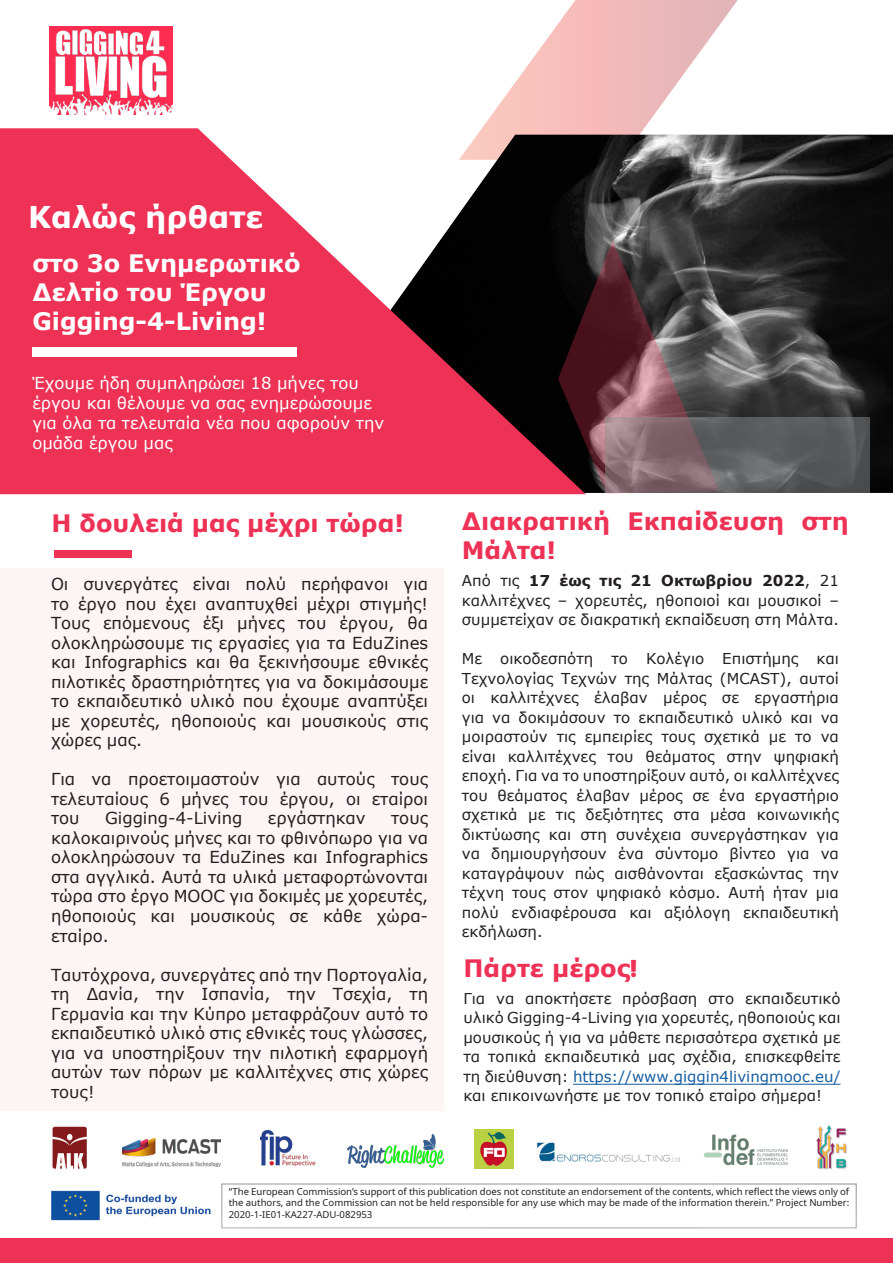
<style>
.page{position:relative;width:893px;height:1263px;background:#fff}
.page>*{position:absolute;margin:0;border:0;box-sizing:border-box;transform-origin:0 0}
.t1{font:700 30px "Verdana";color:#fff}
.t2{font:700 24px/28.8px "Verdana";color:#ee3255}
.t3{font:700 24px/28.8px "Verdana";color:#fff}
.t4{font:16.5px/19.5px "Verdana";color:#231f20;text-align:justify}
.t5{font:16.5px/19.8px "Verdana";color:#fff}
.t6{font:15px/19.5px "Verdana";color:#231f20;text-align:justify}
.Paragraph_Style_1{font:9.6px/11.6px "Noto Sans";color:#231f20;text-align:justify}
.s1{font-weight:700}
.s2{font-family:"Uni Sans Heavy CAPS";font-weight:400}
.s3{color:#175d9e}
</style>
<div class="page">
<div style="left:0;top:568px;width:443px;height:543px;background:#fdf4f4"></div>
<img style="left:482px;top:0;width:255px;height:135px">
<img style="left:586px;top:135px;width:307px;height:358px">
<svg style="left:0;top:128px;width:586px;height:366px;fill:#ee3255"></svg>
<img style="left:49px;top:26px;width:124px;height:89px">
<div style="left:32px;top:347px;width:264px;height:9px;background:#fff"></div>
<svg style="left:558px;top:240px;width:161px;height:253px"></svg>
<svg style="left:606px;top:418px;width:264px;height:75px"></svg>
<img style="left:51px;top:1190px;width:160px;height:31px">
<div style="left:0;top:1239px;width:893px;height:24px;background:#ee3255"></div>
<div style="left:221px;top:1183px;width:636px;height:45px;border:1px solid #fff"></div>
<img style="left:52px;top:1126px;width:35px;height:43px">
<img style="left:537px;top:1142px;width:143px;height:19px">
<img style="left:816px;top:1126px;width:31px;height:44px">
<img style="left:261px;top:1130px;width:54px;height:36px">
<img style="left:475px;top:1130px;width:38px;height:38px">
<img style="left:123px;top:1139px;width:97px;height:28px">
<img style="left:348px;top:1135px;width:95px;height:32px">
<img style="left:704px;top:1134px;width:85px;height:32px">
<div style="left:55px;top:550px;width:77px;height:7px;background:#ee3255"></div>
<hr style="left:573px;top:1084px;width:267px;height:1px;background:#175d9e">
<p class="t1" style="left:28px;top:196px;width:236px">Καλώς ήρθατε</p>
<p class="t3" style="left:32px;top:249px;width:270px">στο 3ο Ενημερωτικό<br>Δελτίο του Έργου<br>Gigging-4-Living!</p>
<p class="t5" style="left:32px;top:373px;width:353px">Έχουμε ήδη συμπληρώσει 18 μήνες του έργου και θέλουμε να σας ενημερώσουμε για όλα τα τελευταία νέα που αφορούν την ομάδα έργου μας</p>
<p class="t2" style="left:52px;top:508px;width:354px">Η δουλειά μας μέχρι τώρα!</p>
<p class="t4" style="left:51px;top:574px;width:379px">Οι συνεργάτες είναι πολύ περήφανοι για το έργο που έχει αναπτυχθεί μέχρι στιγμής!<br>Τους επόμενους έξι μήνες του έργου, θα ολοκληρώσουμε τις εργασίες για τα EduZines και Infographics και θα ξεκινήσουμε εθνικές πιλοτικές δραστηριότητες για να δοκιμάσουμε το εκπαιδευτικό υλικό που έχουμε αναπτύξει με χορευτές, ηθοποιούς και μουσικούς στις χώρες μας.</p>
<p class="t4" style="left:51px;top:769px;width:379px">Για να προετοιμαστούν για αυτούς τους τελευταίους 6 μήνες του έργου, οι εταίροι του</p>
<p class="t4" style="left:105px;top:808px;width:139px">Gigging-4-Living</p>
<p class="t4" style="left:268px;top:808px;width:99px">εργάστηκαν</p>
<p class="t4" style="left:51px;top:808px;width:379px;text-indent:340px">τους καλοκαιρινούς μήνες και το φθινόπωρο για να ολοκληρώσουν τα EduZines και Infographics στα αγγλικά. Αυτά τα υλικά μεταφορτώνονται τώρα στο έργο MOOC για δοκιμές με χορευτές, ηθοποιούς και μουσικούς σε κάθε χώρα&shy;εταίρο.</p>
<p class="t4" style="left:51px;top:964px;width:379px">Ταυτόχρονα, συνεργάτες από την Πορτογαλία, τη Δανία, την Ισπανία, την Τσεχία, τη Γερμανία και την Κύπρο μεταφράζουν αυτό το εκπαιδευτικό υλικό στις εθνικές τους γλώσσες, για να υποστηρίξουν την πιλοτική εφαρμογή αυτών των πόρων με καλλιτέχνες στις χώρες τους!</p>
<p class="t2" style="left:462px;top:507px;width:388px">Διακρατική Εκπαίδευση στη<br>Μάλτα!</p>
<p class="t6" style="left:462px;top:571px;width:379px">Από τις <span class="s1">17 έως τις 21 Οκτωβρίου 2022</span>, 21 καλλιτέχνες – χορευτές, ηθοποιοί και μουσικοί – συμμετείχαν σε διακρατική εκπαίδευση στη Μάλτα.</p>
<p class="t6" style="left:462px;top:649px;width:379px">Με οικοδεσπότη το Κολέγιο Επιστήμης και Τεχνολογίας Τεχνών της Μάλτας (MCAST), αυτοί οι καλλιτέχνες έλαβαν μέρος σε εργαστήρια για να δοκιμάσουν το εκπαιδευτικό υλικό και να μοιραστούν τις εμπειρίες τους σχετικά με το να είναι καλλιτέχνες του θεάματος στην ψηφιακή εποχή. Για να το υποστηρίξουν αυτό, οι καλλιτέχνες του θεάματος έλαβαν μέρος σε ένα εργαστήριο σχετικά με τις δεξιότητες στα μέσα κοινωνικής δικτύωσης και στη συνέχεια συνεργάστηκαν για να δημιουργήσουν ένα σύντομο βίντεο για να καταγράψουν πώς αισθάνονται εξασκώντας την τέχνη τους στον ψηφιακό κόσμο. Αυτή ήταν μια πολύ ενδιαφέρουσα και αξιόλογη εκπαιδευτική εκδήλωση.</p>
<p class="t2" style="left:463px;top:954px;width:175px">Πάρτε μέρος<span class="s2">!</span></p>
<p class="t6" style="left:463px;top:988px;width:379px">Για να αποκτήσετε πρόσβαση στο εκπαιδευτικό υλικό Gigging-4-Living για χορευτές, ηθοποιούς και μουσικούς ή για να μάθετε περισσότερα σχετικά με τα τοπικά εκπαιδευτικά μας σχέδια, επισκεφθείτε τη διεύθυνση: <span class="s3">https://www.giggin4livingmooc.eu/ </span>και επικοινωνήστε με τον τοπικό εταίρο σήμερα!</p>
<p class="Paragraph_Style_1" style="left:229px;top:1186px;width:622px">“The European Commission’s support of this publication does not constitute an endorsement of the contents, which reflect the views only of the authors, and the Commission can not be held responsible for any use which may be made of the information therein.” Project Number:<br>2020-1-IE01-KA227-ADU-082953</p>
</div>
